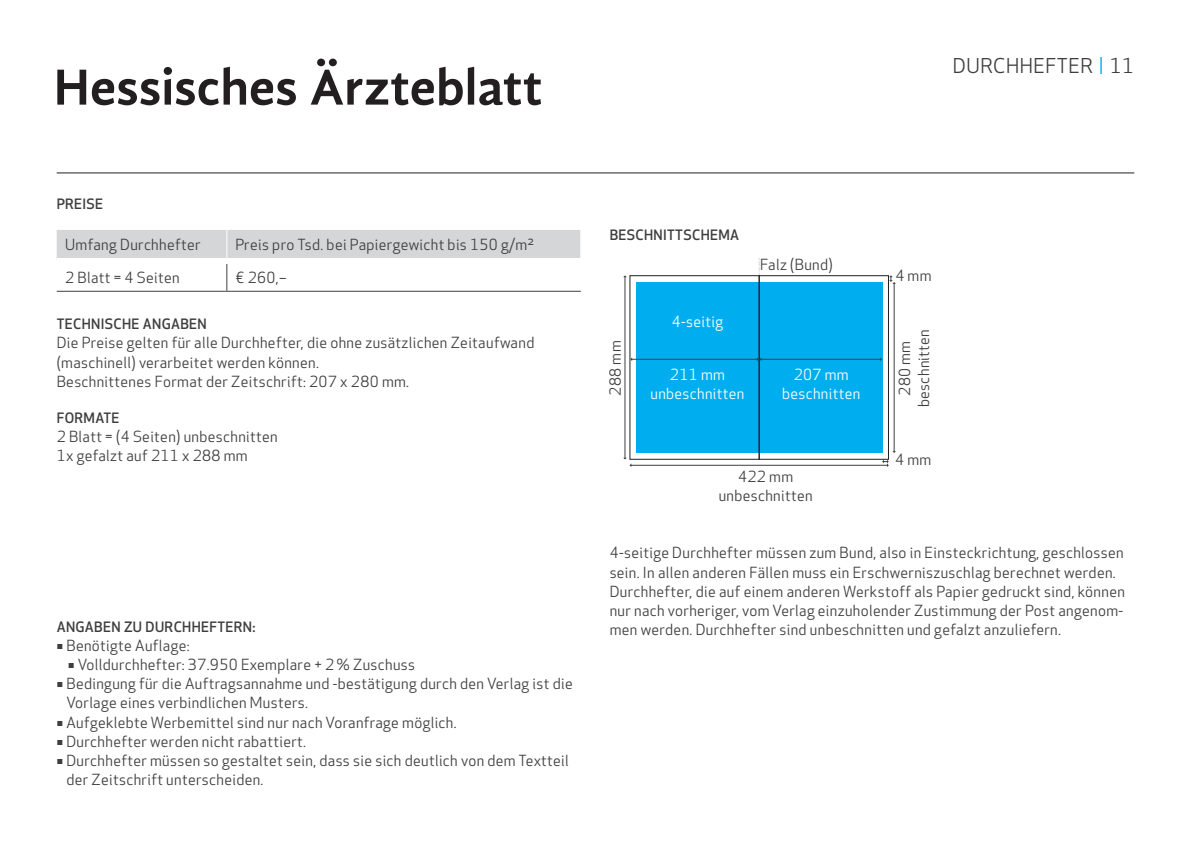
<style>
.page{position:relative;width:1191px;height:842px;background:#fff}
.page>*{position:absolute;margin:0;border:0;box-sizing:border-box;transform-origin:0 0}
.t1{font:20px "Apex New";color:#3e3e3f}
.t2{font:15px/19.2px "Apex New";letter-spacing:.025em;color:#3e3e3f}
.t3{font:15px/19.2px "Apex New";letter-spacing:.025em;color:#fff;text-align:center}
.t4{font:500 14px "Apex New";letter-spacing:.025em;color:#3e3e3f}
.s1{color:#00aeef}
.s2{font-size:10px}
</style>
<div class="page">
<svg style="left:57px;top:70px;width:29px;height:35px"></svg>
<svg style="left:92px;top:67px;width:204px;height:38px"></svg>
<svg style="left:311px;top:59px;width:230px;height:46px"></svg>
<hr style="left:57px;top:173px;width:1077px;height:1px;background:#231f20">
<div style="left:759px;top:282px;width:123px;height:171px;background:#00aeef"></div>
<div style="left:636px;top:282px;width:123px;height:171px;background:#00aeef"></div>
<hr style="left:624px;top:277px;width:1px;height:181px;background:#3e3e3f">
<hr style="left:630px;top:465px;width:257px;height:1px;background:#3e3e3f">
<svg style="left:759px;top:259px;width:1px;height:16px"></svg>
<div style="left:758px;top:275px;width:131px;height:185px;border:1px solid #231f20"></div>
<div style="left:629px;top:275px;width:130px;height:185px;border:1px solid #231f20"></div>
<hr style="left:759px;top:359px;width:122px;height:1px;background:#3e3e3f">
<hr style="left:893px;top:283px;width:1px;height:169px;background:#3e3e3f">
<svg style="left:889px;top:275px;width:7px;height:9px"></svg>
<svg style="left:882px;top:460px;width:6px;height:7px"></svg>
<hr style="left:631px;top:359px;width:127px;height:1px;background:#3e3e3f">
<svg style="left:757px;top:357px;width:4px;height:4px"></svg>
<svg style="left:57px;top:230px;width:524px;height:61px"></svg>
<div style="left:57px;top:258px;width:170px;height:6px;background:#fff"></div>
<div style="left:227px;top:258px;width:354px;height:6px;background:#fff"></div>
<hr style="left:57px;top:291px;width:170px;height:1px;background:#3e3e3f">
<hr style="left:227px;top:291px;width:354px;height:1px;background:#3e3e3f">
<h1 class="t1" style="left:953px;top:55px;width:28px">Durchhefter</h1>
<h1 class="t1" style="left:1098px;top:55px;width:37px"><span class="s1">|</span> 11</h1>
<p class="t4" style="left:57px;top:196px;width:48px">PREISE</p>
<p class="t2" style="left:65px;top:235px;width:137px">Umfang Durchhefter</p>
<p class="t2" style="left:235px;top:235px;width:300px">Preis pro Tsd. bei Papiergewicht bis 150 g/m²</p>
<p class="t2" style="left:65px;top:268px;width:116px">2 Blatt = 4 Seiten</p>
<p class="t2" style="left:235px;top:268px;width:53px">€ 260,–</p>
<p class="t4" style="left:57px;top:316px;width:151px">TECHNISCHE ANGABEN</p>
<p class="t2" style="left:57px;top:334px;width:479px">Die Preise gelten für alle Durchhefter, die ohne zusätzlichen Zeitaufwand (maschinell) verarbeitet werden können.<br>Beschnittenes Format der Zeitschrift: 207 x 280 mm.</p>
<p class="t4" style="left:57px;top:410px;width:64px">FORMATE</p>
<p class="t2" style="left:57px;top:428px;width:222px">2 Blatt = (4 Seiten) unbeschnitten<br>1x gefalzt auf 211 x 288 mm</p>
<p class="t4" style="left:57px;top:619px;width:200px">ANGABEN ZU DURCHHEFTERN:</p>
<p class="t2" style="left:57px;top:636px;width:134px"><span class="s2">▪</span> Benötigte Auflage:</p>
<p class="t2" style="left:68px;top:656px;width:348px"><span class="s2">▪</span> Volldurchhefter: 37.950 Exemplare + 2 % Zuschuss</p>
<p class="t2" style="left:66px;top:675px;width:508px;text-indent:-10px"><span class="s2">▪</span> Bedingung für die Auftragsannahme und -bestätigung durch den Verlag ist die<br>Vorlage eines verbindlichen Musters.</p>
<p class="t2" style="left:57px;top:713px;width:401px"><span class="s2">▪</span> Aufgeklebte Werbemittel sind nur nach Voranfrage möglich.</p>
<p class="t2" style="left:57px;top:732px;width:251px"><span class="s2">▪</span> Durchhefter werden nicht rabattiert.</p>
<p class="t2" style="left:66px;top:752px;width:504px;text-indent:-10px"><span class="s2">▪</span> Durchhefter müssen so gestaltet sein, dass sie sich deutlich von dem Textteil der Zeitschrift unterscheiden.</p>
<p class="t4" style="left:609px;top:227px;width:131px">BESCHNITTSCHEMA</p>
<p class="t2" style="left:606px;top:396px;width:56px;rotate:-90deg">288 mm</p>
<p class="t3" style="left:672px;top:312px;width:53px">4-seitig</p>
<p class="t3" style="left:650px;top:365px;width:95px">211 mm unbeschnitten</p>
<p class="t2" style="left:760px;top:255px;width:74px">Falz (Bund)</p>
<p class="t3" style="left:782px;top:365px;width:80px">207 mm beschnitten</p>
<p class="t2" style="left:718px;top:467px;width:95px;text-align:center">422 mm unbeschnitten</p>
<p class="t2" style="left:895px;top:266px;width:38px">4 mm</p>
<p class="t2" style="left:895px;top:407px;width:80px;text-align:center;rotate:-90deg">280 mm beschnitten</p>
<p class="t2" style="left:895px;top:451px;width:38px">4 mm</p>
<p class="t2" style="left:609px;top:544px;width:516px">4-seitige Durchhefter müssen zum Bund, also in Einsteckrichtung, geschlossen sein. In allen anderen Fällen muss ein Erschwerniszuschlag berechnet werden.<br>Durchhefter, die auf einem anderen Werkstoff als Papier gedruckt sind, können nur nach vorheriger, vom Verlag einzuholender Zustimmung der Post angenom&shy;men werden. Durchhefter sind unbeschnitten und gefalzt anzuliefern.</p>
</div>
